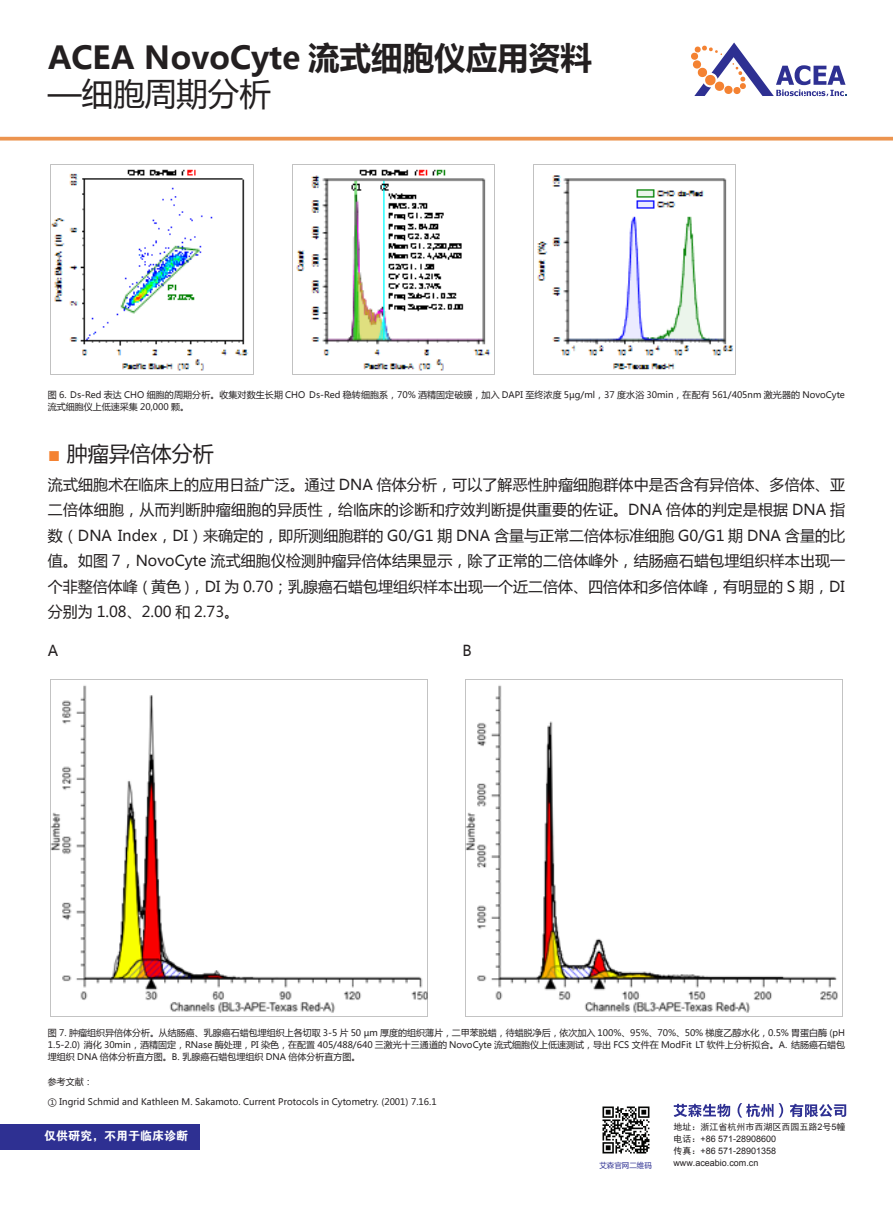
<style>
.page{position:relative;width:893px;height:1212px;background:#fff}
.page>*{position:absolute;margin:0;border:0;box-sizing:border-box;transform-origin:0 0}
.主题{font:700 31.5px/35.8px "Microsoft Ya Hei";color:#231f20}
.Tab_1{font:21px "Microsoft Ya Hei";color:#231f20}
.t1{font:15px/25.5px "Microsoft Ya Hei";color:#231f20;text-align:justify}
.t2{font:12px "FZDHTJW GB1 0";color:#fff}
.表解{font:9px/12px "Microsoft Ya Hei";color:#231f20}
.t3{font:9px/12px "Arial";color:#231f20}
.t4{font:9px "Sim Hei";color:#231f20}
.t5{font:7.5px "Microsoft Ya Hei";color:#2e3092}
.s1{font-weight:400}
.s2{color:#f48232}
.s3{font-family:"Arial"}
.s4{font-family:"Sim Hei"}
</style>
<div class="page">
<svg style="left:691px;top:43px;width:155px;height:53px"></svg>
<svg style="left:0;top:137px;width:893px;height:4px;background:#eea062"></svg>
<img style="left:50px;top:164px;width:204px;height:210px">
<img style="left:292px;top:164px;width:203px;height:210px">
<img style="left:533px;top:164px;width:203px;height:210px">
<img style="left:50px;top:679px;width:377px;height:338px">
<img style="left:465px;top:679px;width:377px;height:338px">
<svg style="left:674px;top:1104px;width:56px;height:13px"></svg>
<svg style="left:737px;top:1103px;width:46px;height:14px"></svg>
<svg style="left:790px;top:1104px;width:56px;height:13px"></svg>
<img style="left:602px;top:1106px;width:48px;height:48px">
<div style="left:0;top:1124px;width:200px;height:25px;background:#2e3092"></div>
<p class="主题" style="left:48px;top:39px;width:545px">ACEA NovoCyte 流式细胞仪应用资料<span class="s1">—细胞周期分析</span></p>
<p class="表解" style="left:48px;top:388px;width:799px">图 6. Ds-Red 表达 CHO 细胞的周期分析。收集对数生长期 CHO Ds-Red 稳转细胞系，70% 酒精固定破膜，加入 DAPI 至终浓度 5µg/ml，37 度水浴 30min，在配有 561/405nm 激光器的 NovoCyte流式细胞仪上低速采集 20,000 颗。</p>
<p class="Tab_1" style="left:48px;top:439px;width:167px"><span class="s2">■</span> 肿瘤异倍体分析</p>
<p class="t1" style="left:48px;top:471px;width:799px">流式细胞术在临床上的应用日益广泛。通过 DNA 倍体分析，可以了解恶性肿瘤细胞群体中是否含有异倍体、多倍体、亚二倍体细胞，从而判断肿瘤细胞的异质性，给临床的诊断和疗效判断提供重要的佐证。DNA 倍体的判定是根据 DNA 指数（DNA Index，DI）来确定的，即所测细胞群的 G0/G1 期 DNA 含量与正常二倍体标准细胞 G0/G1 期 DNA 含量的比值。如图 7，NovoCyte 流式细胞仪检测肿瘤异倍体结果显示，除了正常的二倍体峰外，结肠癌石蜡包埋组织样本出现一个非整倍体峰 ( 黄色 )，DI 为 0.70；乳腺癌石蜡包埋组织样本出现一个近二倍体、四倍体和多倍体峰，有明显的 S 期，DI分别为 1.08、2.00 和 2.73。</p>
<p class="t1" style="left:48px;top:637px;width:12px">A</p>
<p class="t1" style="left:463px;top:637px;width:11px">B</p>
<p class="表解" style="left:48px;top:1026px;width:799px;text-align:justify">图 7. 肿瘤组织异倍体分析。从结肠癌、乳腺癌石蜡包埋组织上各切取 3-5 片 50 µm 厚度的组织薄片，二甲苯脱蜡，待蜡脱净后，依次加入 100%、95%、70%、50% 梯度乙醇水化，0.5% 胃蛋白酶 (pH 1.5-2.0) 消化 30min，酒精固定，RNase 酶处理，PI 染色，在配置 405/488/640 三激光十三通道的 NovoCyte 流式细胞仪上低速测试，导出 FCS 文件在 ModFit LT 软件上分析拟合。A. 结肠癌石蜡包埋组织 DNA 倍体分析直方图。B. 乳腺癌石蜡包埋组织 DNA 倍体分析直方图。</p>
<p class="表解" style="left:48px;top:1075px;width:46px">参考文献：</p>
<p class="表解" style="left:48px;top:1096px;width:390px">① Ingrid Schmid and Kathleen M. Sakamoto. Current Protocols in Cytometry. (2001) 7.16.1</p>
<p class="t4" style="left:673px;top:1122px;width:174px">地址：浙江省杭州市西湖区西园五路<span class="s3">2</span>号<span class="s3">5</span>幢</p>
<p class="t3" style="left:673px;top:1132px;width:104px"><span class="s4">电话：</span>+86 571-28908600<span class="s4">传真：</span>+86 571-28901358</p>
<p class="t5" style="left:599px;top:1161px;width:54px">艾森官网二维码</p>
<p class="t3" style="left:673px;top:1156px;width:86px">www.aceabio.com.cn</p>
<h3 class="t2" style="left:44px;top:1130px;width:145px">仅供研究，不用于临床诊断</h3>
</div>
